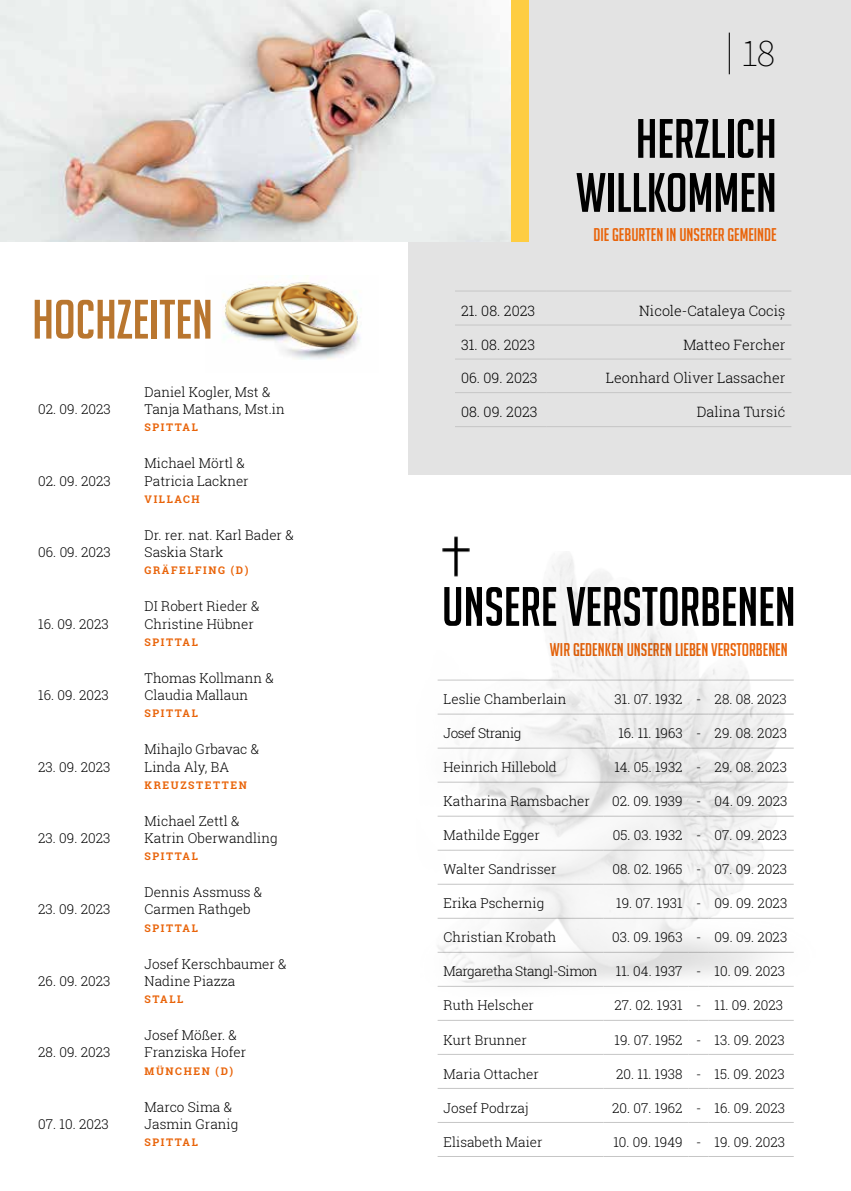
<style>
.page{position:relative;width:851px;height:1191px;background:#fff}
.page>*{position:absolute;margin:0;border:0;box-sizing:border-box;transform-origin:0 0}
.t1{font:54px/54px "Big Noodle Titling";color:#000;text-align:right}
.t2{font:54px "Big Noodle Titling";color:#b9762f}
.t3{font:200 39px "Source Sans Pro";color:#000}
.t4{font:18px "Big Noodle Titling";color:#e9640a}
.t5{font:300 14.25px "Roboto Slab";color:#000}
.t6{font:300 13.5px/17.2px "Roboto Slab";color:#000}
.t7{font:300 13.5px "Roboto Slab";letter-spacing:-.035em;color:#000}
.t8{font:700 10.5px "Roboto Slab";letter-spacing:.15em;color:#e9640a}
</style>
<div class="page">
<div style="left:408px;top:0;width:442px;height:474px;background:#e3e3e3"></div>
<hr style="left:455px;top:291px;width:91px;height:1px;background:#c6c6c6">
<hr style="left:546px;top:291px;width:245px;height:1px;background:#c6c6c6">
<hr style="left:455px;top:325px;width:91px;height:1px;background:#c6c6c6">
<hr style="left:546px;top:325px;width:245px;height:1px;background:#c6c6c6">
<hr style="left:455px;top:359px;width:91px;height:1px;background:#c6c6c6">
<hr style="left:546px;top:359px;width:245px;height:1px;background:#c6c6c6">
<hr style="left:455px;top:392px;width:91px;height:1px;background:#c6c6c6">
<hr style="left:546px;top:392px;width:245px;height:1px;background:#c6c6c6">
<hr style="left:455px;top:426px;width:91px;height:1px;background:#c6c6c6">
<hr style="left:546px;top:426px;width:245px;height:1px;background:#c6c6c6">
<img style="left:222px;top:275px;width:140px;height:85px">
<hr style="left:728px;top:33px;width:1px;height:41px;background:#000">
<img style="left:0;top:0;width:511px;height:241px">
<div style="left:511px;top:0;width:18px;height:241px;background:#fecd42"></div>
<hr style="left:437px;top:1020px;width:166px;height:1px;background:#c6c6c6">
<hr style="left:603px;top:1020px;width:85px;height:1px;background:#c6c6c6">
<svg style="left:688px;top:1020px;width:20px;height:1px"></svg>
<hr style="left:708px;top:1020px;width:85px;height:1px;background:#c6c6c6">
<hr style="left:437px;top:1054px;width:166px;height:1px;background:#c6c6c6">
<hr style="left:603px;top:1054px;width:85px;height:1px;background:#c6c6c6">
<svg style="left:688px;top:1054px;width:20px;height:1px"></svg>
<hr style="left:708px;top:1054px;width:85px;height:1px;background:#c6c6c6">
<hr style="left:437px;top:1088px;width:166px;height:1px;background:#c6c6c6">
<hr style="left:603px;top:1088px;width:85px;height:1px;background:#c6c6c6">
<svg style="left:688px;top:1088px;width:20px;height:1px"></svg>
<hr style="left:708px;top:1088px;width:85px;height:1px;background:#c6c6c6">
<hr style="left:437px;top:1122px;width:166px;height:1px;background:#c6c6c6">
<hr style="left:603px;top:1122px;width:85px;height:1px;background:#c6c6c6">
<svg style="left:688px;top:1122px;width:20px;height:1px"></svg>
<hr style="left:708px;top:1122px;width:85px;height:1px;background:#c6c6c6">
<hr style="left:437px;top:1156px;width:166px;height:1px;background:#c6c6c6">
<hr style="left:603px;top:1156px;width:85px;height:1px;background:#c6c6c6">
<svg style="left:688px;top:1156px;width:20px;height:1px"></svg>
<hr style="left:708px;top:1156px;width:85px;height:1px;background:#c6c6c6">
<img style="left:443px;top:536px;width:26px;height:15px">
<img style="left:437px;top:551px;width:357px;height:436px">
<h2 class="t3" style="left:740px;top:27px;width:36px">18</h2>
<h1 class="t1" style="left:576px;top:112px;width:202px">HERZLICH<br>WILLKOMMEN</h1>
<h1 class="t2" style="left:32px;top:290px;width:182px">HOCHZEITEN</h1>
<h3 class="t4" style="left:593px;top:225px;width:185px">DIE GEBURTEN IN UNSERER GEMEINDE</h3>
<p class="t5" style="left:461px;top:300px;width:76px">21. 08. 2023</p>
<p class="t5" style="left:639px;top:300px;width:148px">Nicole-Cataleya Cociș</p>
<p class="t5" style="left:461px;top:334px;width:76px">31. 08. 2023</p>
<p class="t5" style="left:683px;top:334px;width:103px">Matteo Fercher</p>
<p class="t5" style="left:461px;top:368px;width:78px">06. 09. 2023</p>
<p class="t5" style="left:606px;top:368px;width:181px">Leonhard Oliver Lassacher</p>
<p class="t6" style="left:145px;top:383px;width:141px">Daniel Kogler, Mst &amp;<br>Tanja Mathans, Mst.in</p>
<p class="t8" style="left:145px;top:420px;width:55px">SPITTAL</p>
<p class="t6" style="left:38px;top:400px;width:74px">02. 09. 2023</p>
<p class="t5" style="left:461px;top:402px;width:78px">08. 09. 2023</p>
<p class="t5" style="left:696px;top:402px;width:90px">Dalina Tursić</p>
<p class="t6" style="left:38px;top:472px;width:74px">02. 09. 2023</p>
<p class="t6" style="left:38px;top:543px;width:74px">06. 09. 2023</p>
<p class="t6" style="left:38px;top:615px;width:72px">16. 09. 2023</p>
<p class="t6" style="left:38px;top:686px;width:72px">16. 09. 2023</p>
<p class="t6" style="left:38px;top:757px;width:74px">23. 09. 2023</p>
<p class="t6" style="left:38px;top:829px;width:74px">23. 09. 2023</p>
<p class="t6" style="left:38px;top:900px;width:74px">23. 09. 2023</p>
<p class="t6" style="left:38px;top:972px;width:74px">26. 09. 2023</p>
<p class="t6" style="left:38px;top:1043px;width:74px">28. 09. 2023</p>
<p class="t6" style="left:38px;top:1115px;width:72px">07. 10. 2023</p>
<p class="t6" style="left:145px;top:454px;width:106px">Michael Mörtl &amp;<br>Patricia Lackner</p>
<p class="t8" style="left:145px;top:492px;width:57px">VILLACH</p>
<p class="t6" style="left:145px;top:526px;width:150px">Dr. rer. nat. Karl Bader &amp;<br>Saskia Stark</p>
<p class="t8" style="left:145px;top:563px;width:105px">GRÄFELFING (D)</p>
<p class="t6" style="left:145px;top:597px;width:116px">DI Robert Rieder &amp;<br>Christine Hübner</p>
<p class="t8" style="left:145px;top:635px;width:55px">SPITTAL</p>
<p class="t6" style="left:145px;top:669px;width:131px">Thomas Kollmann &amp;<br>Claudia Mallaun</p>
<p class="t8" style="left:145px;top:706px;width:55px">SPITTAL</p>
<p class="t6" style="left:145px;top:740px;width:116px">Mihajlo Grbavac &amp;<br>Linda Aly, BA</p>
<p class="t8" style="left:145px;top:777px;width:104px">KREUZSTETTEN</p>
<p class="t6" style="left:145px;top:812px;width:134px">Michael Zettl &amp;<br>Katrin Oberwandling</p>
<p class="t8" style="left:145px;top:849px;width:55px">SPITTAL</p>
<p class="t6" style="left:145px;top:883px;width:119px">Dennis Assmuss &amp;<br>Carmen Rathgeb</p>
<p class="t8" style="left:145px;top:920px;width:55px">SPITTAL</p>
<p class="t6" style="left:145px;top:954px;width:143px">Josef Kerschbaumer &amp;<br>Nadine Piazza</p>
<p class="t8" style="left:145px;top:992px;width:40px">STALL</p>
<p class="t6" style="left:145px;top:1026px;width:103px">Josef Mößer. &amp;<br>Franziska Hofer</p>
<p class="t8" style="left:145px;top:1063px;width:90px">MÜNCHEN (D)</p>
<p class="t6" style="left:145px;top:1097px;width:95px">Marco Sima &amp;<br>Jasmin Granig</p>
<p class="t8" style="left:145px;top:1135px;width:55px">SPITTAL</p>
<h1 class="t1" style="left:442px;top:579px;width:355px">UNSERE VERSTORBENEN</h1>
<h3 class="t4" style="left:550px;top:639px;width:239px">WIR GEDENKEN UNSEREN LIEBEN VERSTORBENEN</h3>
<p class="t6" style="left:443px;top:690px;width:124px">Leslie Chamberlain</p>
<p class="t6" style="left:614px;top:690px;width:174px">31. 07. 1932 - 28. 08. 2023</p>
<p class="t7" style="left:443px;top:724px;width:79px">Josef Stranig</p>
<p class="t6" style="left:618px;top:724px;width:170px">16. 11. 1963 - 29. 08. 2023</p>
<p class="t6" style="left:443px;top:758px;width:115px">Heinrich Hillebold</p>
<p class="t6" style="left:614px;top:758px;width:174px">14. 05. 1932 - 29. 08. 2023</p>
<p class="t6" style="left:443px;top:792px;width:148px">Katharina Ramsbacher</p>
<p class="t6" style="left:612px;top:792px;width:177px">02. 09. 1939 - 04. 09. 2023</p>
<p class="t6" style="left:443px;top:826px;width:98px">Mathilde Egger</p>
<p class="t6" style="left:612px;top:826px;width:176px">05. 03. 1932 - 07. 09. 2023</p>
<p class="t6" style="left:443px;top:860px;width:114px">Walter Sandrisser</p>
<p class="t6" style="left:612px;top:860px;width:176px">08. 02. 1965 - 07. 09. 2023</p>
<p class="t6" style="left:443px;top:894px;width:102px">Erika Pschernig</p>
<p class="t6" style="left:616px;top:894px;width:172px">19. 07. 1931 - 09. 09. 2023</p>
<p class="t6" style="left:443px;top:928px;width:114px">Christian Krobath</p>
<p class="t6" style="left:612px;top:928px;width:176px">03. 09. 1963 - 09. 09. 2023</p>
<p class="t7" style="left:443px;top:962px;width:155px">Margaretha Stangl-Simon</p>
<p class="t6" style="left:616px;top:962px;width:171px">11. 04. 1937 - 10. 09. 2023</p>
<p class="t6" style="left:443px;top:996px;width:92px">Ruth Helscher</p>
<p class="t6" style="left:614px;top:996px;width:170px">27. 02. 1931 - 11. 09. 2023</p>
<p class="t6" style="left:443px;top:1030px;width:85px">Kurt Brunner</p>
<p class="t6" style="left:614px;top:1030px;width:172px">19. 07. 1952 - 13. 09. 2023</p>
<p class="t6" style="left:443px;top:1064px;width:97px">Maria Ottacher</p>
<p class="t6" style="left:616px;top:1064px;width:170px">20. 11. 1938 - 15. 09. 2023</p>
<p class="t6" style="left:443px;top:1098px;width:86px">Josef Podrzaj</p>
<p class="t6" style="left:612px;top:1098px;width:174px">20. 07. 1962 - 16. 09. 2023</p>
<p class="t6" style="left:443px;top:1132px;width:100px">Elisabeth Maier</p>
<p class="t6" style="left:613px;top:1132px;width:173px">10. 09. 1949 - 19. 09. 2023</p>
</div>
